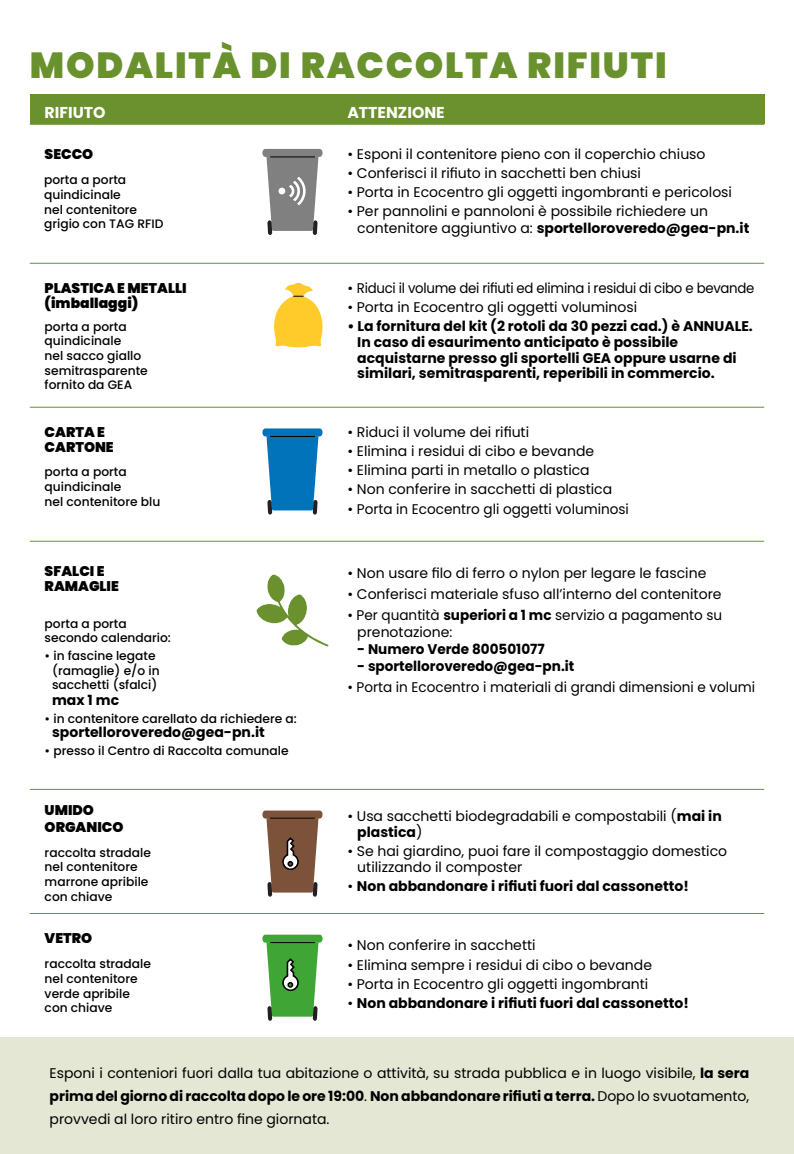
<style>
.page{position:relative;width:794px;height:1154px;background:#fff}
.page>*{position:absolute;margin:0;border:0;box-sizing:border-box;transform-origin:0 0}
.t1{font:900 36.23px "Poppins";letter-spacing:.05em;color:#69912d}
.t2{font:700 15.75px "Poppins";color:#fff}
.t3{font:14px/16.8px "Poppins";color:#000}
.t4{font:700 14px/15.8px "Poppins";color:#000}
.t5{font:900 14px/15.8px "Poppins";color:#000}
.t6{font:14px "Poppins";letter-spacing:-.02em;color:#000}
.t7{font:500 12.25px/14.7px "Poppins";color:#000}
.s1{font-weight:700}
.s2{font-weight:400}
</style>
<div class="page">
<div style="left:30px;top:94px;width:734px;height:30px;background:#6a912d"></div>
<hr style="left:30px;top:263px;width:734px;height:1px;background:#6a912d">
<hr style="left:30px;top:407px;width:734px;height:1px;background:#6a912d">
<hr style="left:30px;top:541px;width:734px;height:1px;background:#6a912d">
<hr style="left:30px;top:789px;width:734px;height:1px;background:#6a912d">
<hr style="left:30px;top:913px;width:734px;height:1px;background:#6a912d">
<hr style="left:30px;top:124px;width:734px;height:1px;background:#6a912d">
<div style="left:0;top:1037px;width:794px;height:116px;background:#e3e7d4"></div>
<svg style="left:262px;top:810px;width:60px;height:86px"></svg>
<svg style="left:262px;top:934px;width:60px;height:86px"></svg>
<svg style="left:262px;top:149px;width:60px;height:86px"></svg>
<svg style="left:262px;top:428px;width:60px;height:86px"></svg>
<hr style="left:270px;top:436px;width:45px;height:1px;background:#000">
<svg style="left:274px;top:283px;width:49px;height:64px"></svg>
<svg style="left:256px;top:574px;width:73px;height:73px"></svg>
<h1 class="t1" style="left:30px;top:44px;width:638px">MODALITÀ DI RACCOLTA RIFIUTI</h1>
<p class="t2" style="left:347px;top:103px;width:99px">ATTENZIONE</p>
<p class="t2" style="left:45px;top:103px;width:62px">RIFIUTO</p>
<p class="t5" style="left:45px;top:146px;width:50px">SECCO</p>
<p class="t3" style="left:347px;top:145px;width:360px">• Esponi il contenitore pieno con il coperchio chiuso</p>
<p class="t3" style="left:347px;top:165px;width:295px">• Conferisci il rifiuto in sacchetti ben chiusi</p>
<p class="t3" style="left:347px;top:184px;width:386px">• Porta in Ecocentro gli oggetti ingombranti e pericolosi</p>
<p class="t3" style="left:357px;top:203px;width:393px;text-indent:-10px">• Per pannolini e pannoloni è possibile richiedere un contenitore aggiuntivo a: <span class="s1">sportelloroveredo@gea-pn.it</span></p>
<p class="t7" style="left:44px;top:173px;width:121px">porta a porta quindicinale<br>nel contenitore grigio con TAG RFID</p>
<p class="t5" style="left:45px;top:280px;width:144px">PLASTICA E METALLI (imballaggi)</p>
<p class="t7" style="left:45px;top:319px;width:105px">porta a porta quindicinale<br>nel sacco giallo semitrasparente fornito da GEA</p>
<p class="t5" style="left:45px;top:424px;width:71px">CARTA E<br>CARTONE</p>
<p class="t7" style="left:45px;top:465px;width:117px">porta a porta quindicinale<br>nel contenitore blu</p>
<p class="t5" style="left:45px;top:563px;width:76px">SFALCI E<br>RAMAGLIE</p>
<p class="t7" style="left:45px;top:616px;width:128px">porta a porta secondo calendario:</p>
<p class="t7" style="left:52px;top:648px;width:109px;text-indent:-7px">• in fascine legate (ramaglie) e/o in sacchetti (sfalci)</p>
<p class="t4" style="left:52px;top:692px;width:69px">max 1 mc</p>
<p class="t7" style="left:45px;top:711px;width:254px">• in contenitore carellato da richiedere a:</p>
<p class="t4" style="left:52px;top:724px;width:214px">sportelloroveredo@gea-pn.it</p>
<p class="t7" style="left:45px;top:743px;width:245px">• presso il Centro di Raccolta comunale</p>
<p class="t5" style="left:45px;top:801px;width:80px;line-height:16.8px">UMIDO<br>ORGANICO</p>
<p class="t7" style="left:45px;top:845px;width:108px">raccolta stradale nel contenitore marrone apribile con chiave</p>
<p class="t5" style="left:45px;top:930px;width:49px">VETRO</p>
<p class="t7" style="left:45px;top:956px;width:108px">raccolta stradale nel contenitore verde apribile con chiave</p>
<p class="t6" style="left:347px;top:279px;width:409px">• Riduci il volume dei rifiuti ed elimina i residui di cibo e bevande</p>
<p class="t3" style="left:347px;top:299px;width:291px">• Porta in Ecocentro gli oggetti voluminosi</p>
<p class="t4" style="left:357px;top:318px;width:397px;text-indent:-10px">• La fornitura del kit (2 rotoli da 30 pezzi cad.) è ANNUALE.<br>In caso di esaurimento anticipato è possibile acquistarne presso gli sportelli GEA oppure usarne di similari, semitrasparenti, reperibili in commercio.</p>
<p class="t3" style="left:347px;top:423px;width:183px">• Riduci il volume dei rifiuti</p>
<p class="t3" style="left:347px;top:442px;width:248px">• Elimina i residui di cibo e bevande</p>
<p class="t3" style="left:347px;top:462px;width:244px">• Elimina parti in metallo o plastica</p>
<p class="t3" style="left:347px;top:481px;width:266px">• Non conferire in sacchetti di plastica</p>
<p class="t3" style="left:347px;top:500px;width:283px">• Porta in Ecocentro gli oggetti voluminosi</p>
<p class="t3" style="left:347px;top:565px;width:360px">• Non usare filo di ferro o nylon per legare le fascine</p>
<p class="t3" style="left:347px;top:586px;width:376px">• Conferisci materiale sfuso all’interno del contenitore</p>
<p class="t3" style="left:357px;top:607px;width:366px;text-indent:-10px">• Per quantità <span class="s1">superiori a 1 mc</span> servizio a pagamento su prenotazione:</p>
<p class="t4" style="left:357px;top:641px;width:189px">- Numero Verde 800501077</p>
<p class="t4" style="left:357px;top:657px;width:219px">- sportelloroveredo@gea-pn.it</p>
<p class="t3" style="left:347px;top:678px;width:409px">• Porta in Ecocentro i materiali di grandi dimensioni e volumi</p>
<p class="t3" style="left:357px;top:808px;width:366px;line-height:15.8px;text-indent:-10px">• Usa sacchetti biodegradabili e compostabili (<span class="s1">mai in plastica</span>)</p>
<p class="t3" style="left:357px;top:843px;width:371px;line-height:15.8px;text-indent:-10px">• Se hai giardino, puoi fare il compostaggio domestico utilizzando il composter</p>
<p class="t4" style="left:347px;top:878px;width:343px"><span class="s2">•</span> Non abbandonare i rifiuti fuori dal cassonetto!</p>
<p class="t3" style="left:347px;top:937px;width:190px">• Non conferire in sacchetti</p>
<p class="t3" style="left:347px;top:956px;width:306px">• Elimina sempre i residui di cibo o bevande</p>
<p class="t3" style="left:347px;top:975px;width:302px">• Porta in Ecocentro gli oggetti ingombranti</p>
<p class="t4" style="left:347px;top:995px;width:343px"><span class="s2">•</span> Non abbandonare i rifiuti fuori dal cassonetto!</p>
<p class="t3" style="left:50px;top:1061px;width:701px;line-height:22.8px;text-align:justify">Esponi i conteniori fuori dalla tua abitazione o attività, su strada pubblica e in luogo visibile, <span class="s1">la sera prima del giorno di raccolta dopo le ore 19:00</span>. <span class="s1">Non abbandonare rifiuti a terra.</span> Dopo lo svuotamento, provvedi al loro ritiro entro fine giornata.</p>
</div>
